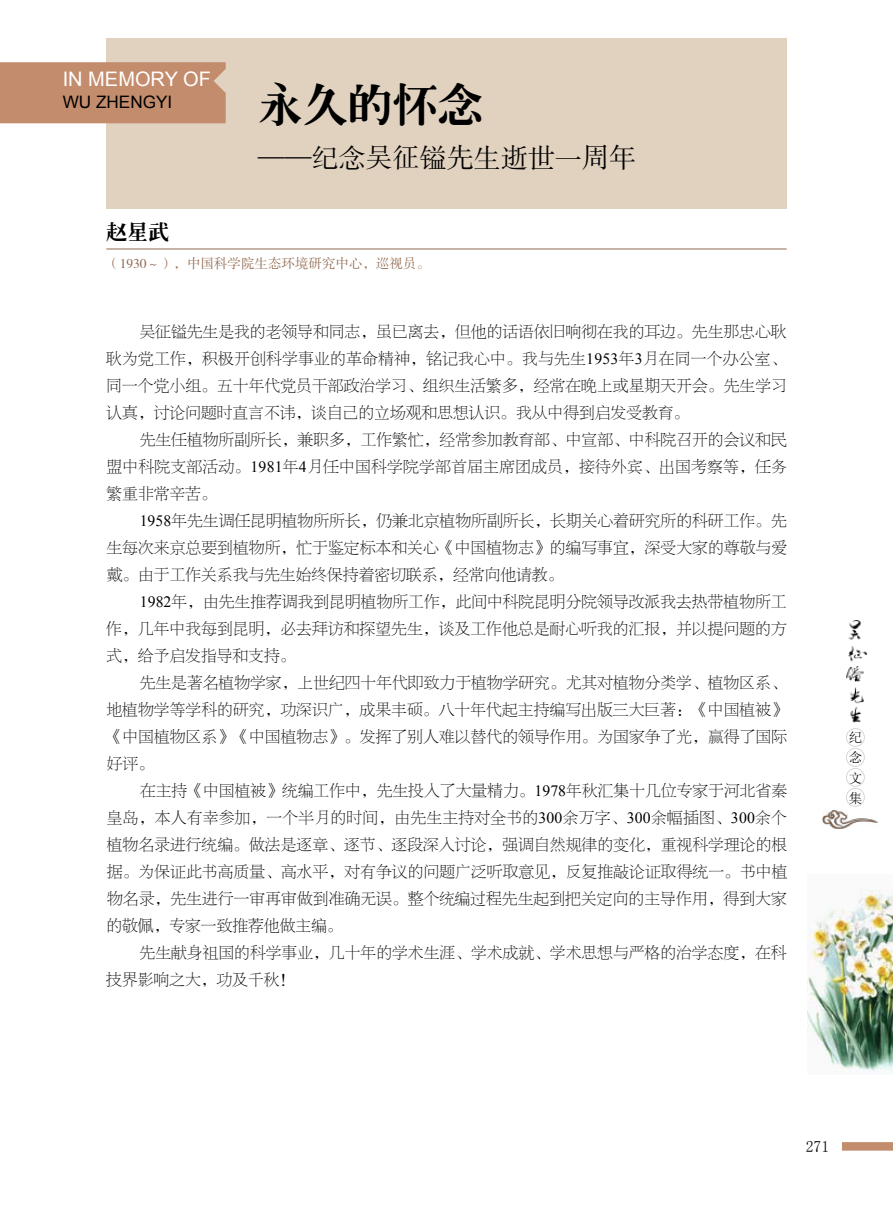
<style>
.page{position:relative;width:893px;height:1212px;background:#fff}
.page>*{position:absolute;margin:0;border:0;box-sizing:border-box;transform-origin:0 0}
.t1{font:45px "CT Lao Song SJ";color:#000}
.t2{font:27px "FZSSK GBK1 0";color:#000}
.t3{font:21px "CT Lao Song SJ";color:#000}
.t4{font:19.95px "Arial";color:#fff}
.t5{font:17.1px "Arial";color:#000}
.t6{font:15.75px/27px "FZBSK GBK1 0";letter-spacing:.005em;color:#000;text-align:justify}
.t7{font:15.75px "Sim Sun";color:#000}
.t8{font:13.5px "FZSSK GBK1 0";color:#916950}
.t9{font:13.5px/20.2px "Sim Sun";color:#000;text-align:justify}
.s1{font-family:"Times New Roman"}
</style>
<div class="page">
<div style="left:106px;top:38px;width:681px;height:170px;background:#e1d2c0"></div>
<hr style="left:106px;top:249px;width:681px;height:1px;background:#916950">
<div style="left:0;top:62px;width:226px;height:61px;background:#c38c6d"></div>
<div style="left:842px;top:1142px;width:51px;height:8px;background:#c38c6d"></div>
<div style="left:846px;top:728px;width:19px;height:19px;border:1px solid #d5d7d8;border-radius:50%"></div>
<div style="left:846px;top:748px;width:19px;height:18px;border:1px solid #d5d7d8;border-radius:50%"></div>
<div style="left:846px;top:768px;width:19px;height:18px;border:1px solid #d5d7d8;border-radius:50%"></div>
<div style="left:846px;top:788px;width:19px;height:18px;border:1px solid #d5d7d8;border-radius:50%"></div>
<img style="left:823px;top:810px;width:55px;height:19px">
<img style="left:846px;top:621px;width:21px;height:102px">
<img style="left:808px;top:888px;width:85px;height:184px">
<p class="t4" style="left:63px;top:66px;width:150px">IN MEMORY OF</p>
<p class="t5" style="left:63px;top:90px;width:111px">WU ZHENGYI</p>
<h1 class="t1" style="left:258px;top:81px;width:226px">永久的怀念</h1>
<h2 class="t2" style="left:258px;top:143px;width:379px">——纪念吴征镒先生逝世一周年</h2>
<h3 class="t3" style="left:106px;top:221px;width:64px">赵星武</h3>
<p class="t8" style="left:106px;top:256px;width:325px">（1930～），中国科学院生态环境研究中心，巡视员。</p>
<p class="t6" style="left:106px;top:318px;width:682px;text-indent:33px">吴征镒先生是我的老领导和同志，虽已离去，但他的话语依旧响彻在我的耳边。先生那忠心耿耿为党工作，积极开创科学事业的革命精神，铭记我心中。我与先生<span class="s1">1953</span>年<span class="s1">3</span>月在同一个办公室、同一个党小组。五十年代党员干部政治学习、组织生活繁多，经常在晚上或星期天开会。先生学习认真，讨论问题时直言不讳，谈自己的立场观和思想认识。我从中得到启发受教育。</p>
<p class="t6" style="left:106px;top:426px;width:682px;text-indent:33px">先生任植物所副所长，兼职多，工作繁忙，经常参加教育部、中宣部、中科院召开的会议和民盟中科院支部活动。<span class="s1">1981</span>年<span class="s1">4</span>月任中国科学院学部首届主席团成员，接待外宾、出国考察等，任务繁重非常辛苦。</p>
<p class="t6" style="left:106px;top:507px;width:682px;text-indent:33px"><span class="s1">1958</span>年先生调任昆明植物所所长，仍兼北京植物所副所长，长期关心着研究所的科研工作。先生每次来京总要到植物所，忙于鉴定标本和关心《中国植物志》的编写事宜，深受大家的尊敬与爱戴。由于工作关系我与先生始终保持着密切联系，经常向他请教。</p>
<p class="t6" style="left:106px;top:588px;width:682px;text-indent:34px"><span class="s1">1982</span>年，由先生推荐调我到昆明植物所工作，此间中科院昆明分院领导改派我去热带植物所工作，几年中我每到昆明，必去拜访和探望先生，谈及工作他总是耐心听我的汇报，并以提问题的方式，给予启发指导和支持。</p>
<p class="t6" style="left:106px;top:669px;width:682px;text-indent:33px">先生是著名植物学家，上世纪四十年代即致力于植物学研究。尤其对植物分类学、植物区系、地植物学等学科的研究，功深识广，成果丰硕。八十年代起主持编写出版三大巨著：《中国植被》《中国植物区系》《中国植物志》。发挥了别人难以替代的领导作用。为国家争了光，赢得了国际好评。</p>
<p class="t6" style="left:106px;top:777px;width:683px;text-indent:34px">在主持《中国植被》统编工作中，先生投入了大量精力。<span class="s1">1978</span>年秋汇集十几位专家于河北省秦皇岛，本人有幸参加，一个半月的时间，由先生主持对全书的<span class="s1">300</span>余万字、<span class="s1">300</span>余幅插图、<span class="s1">300</span>余个植物名录进行统编。做法是逐章、逐节、逐段深入讨论，强调自然规律的变化，重视科学理论的根据。为保证此书高质量、高水平，对有争议的问题广泛听取意见，反复推敲论证取得统一。书中植物名录，先生进行一审再审做到准确无误。整个统编过程先生起到把关定向的主导作用，得到大家的敬佩，专家一致推荐他做主编。</p>
<p class="t6" style="left:106px;top:939px;width:682px;text-indent:33px">先生献身祖国的科学事业，几十年的学术生涯、学术成就、学术思想与严格的治学态度，在科技界影响之大，功及千秋！</p>
<p class="t9" style="left:849px;top:727px;width:14px">纪念文集</p>
<p class="t7" style="left:806px;top:1138px;width:25px">271</p>
</div>
